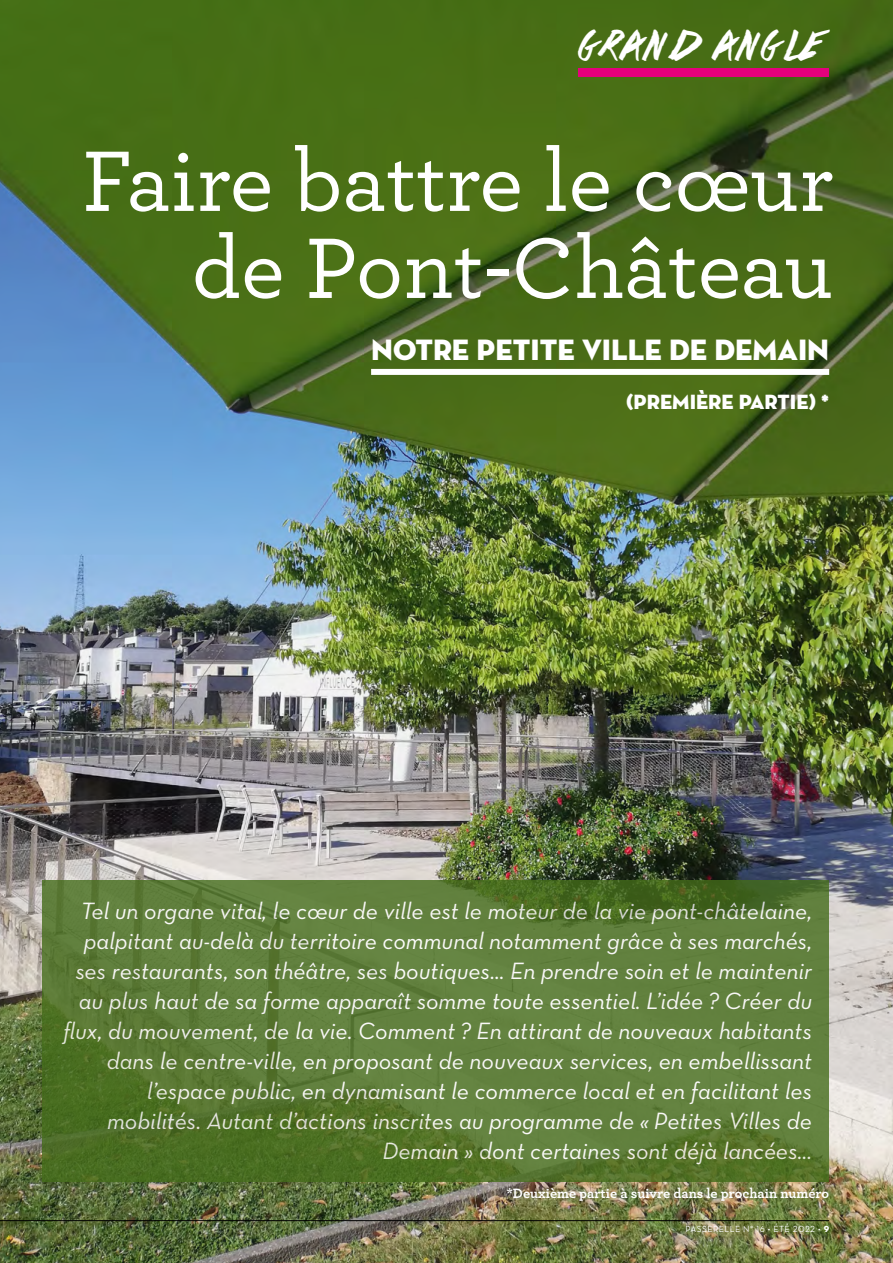
<style>
.page{position:relative;width:893px;height:1263px;background:#fff}
.page>*{position:absolute;margin:0;border:0;box-sizing:border-box;transform-origin:0 0}
.t1{font:500 90px/87px "Archer Pro";color:#fff;text-align:right}
.t2{font:45px "Da Streets";letter-spacing:.05em;color:#fff}
.t3{font:30px "Neutra Disp Titling";color:#fff}
.t4{font:24px/30px "Neutra Text Book Italic Alt";color:#fff;text-align:right}
.t5{font:21px "Neutra Disp Titling";color:#fff}
.t6{font:700 14.25px "Archer Pro";color:#fff}
.t7{font:9px "Neutra Text Book Alt";letter-spacing:.05em;color:#fff}
.s1{font-family:"Neutra Disp Titling"}
</style>
<div class="page">
<img style="left:0;top:0;width:893px;height:1263px">
<div style="left:578px;top:68px;width:251px;height:9px;background:#e5007c"></div>
<svg style="left:43px;top:880px;width:786px;height:301px;fill:#61803e"></svg>
<div style="left:371px;top:369px;width:458px;height:6px;background:#fff"></div>
<hr style="left:0;top:1220px;width:829px;height:1px;background:#000">
<h2 class="t2" style="left:578px;top:24px;width:242px">GRAND ANGLE</h2>
<h1 class="t1" style="left:82px;top:133px;width:753px">Faire battre le cœur de Pont-Château</h1>
<p class="t3" style="left:371px;top:331px;width:460px">NOTRE PETITE VILLE DE DEMAIN</p>
<p class="t5" style="left:626px;top:388px;width:204px">(PREMIÈRE PARTIE) *</p>
<p class="t4" style="left:63px;top:896px;width:750px">Tel un organe vital, le cœur de ville est le moteur de la vie pont-châtelaine, palpitant au-delà du territoire communal notamment grâce à ses marchés, ses restaurants, son théâtre, ses boutiques... En prendre soin et le maintenir au plus haut de sa forme apparaît somme toute essentiel. L’idée ? Créer du flux, du mouvement, de la vie. Comment ? En attirant de nouveaux habitants dans le centre-ville, en proposant de nouveaux services, en embellissant l’espace public, en dynamisant le commerce local et en facilitant les mobilités. Autant d’actions inscrites au programme de « Petites Villes de Demain » dont certaines sont déjà lancées…</p>
<p class="t6" style="left:506px;top:1182px;width:324px">*Deuxième partie à suivre dans le prochain numéro</p>
<p class="t7" style="left:685px;top:1223px;width:145px">PASSERELLE N° 16 • ÉTÉ 2022 • <span class="s1">9</span></p>
</div>
